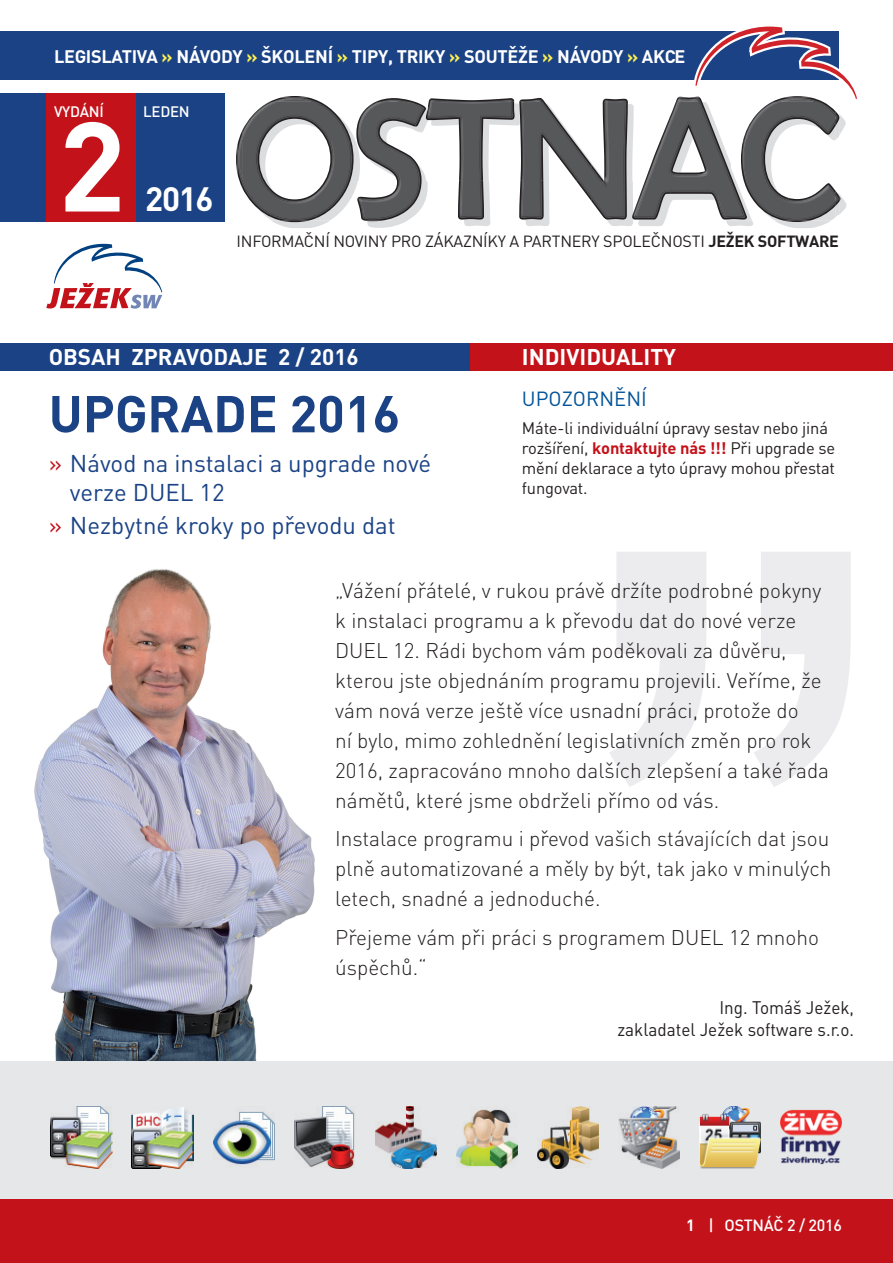
<style>
.page{position:relative;width:893px;height:1263px;background:#fff}
.page>*{position:absolute;margin:0;border:0;box-sizing:border-box;transform-origin:0 0}
.t1{font:700 124.8px "DINCE";color:#fff}
.t2{font:700 51px "DINCE";color:#1a4285}
.t3{font:700 33.3px "DINCE";color:#fff}
.t4{font:24px/28.8px "DINCE";color:#1a4285}
.t5{font:700 22.5px "DINCE";color:#fff}
.t6{font:300 21px/30px "DINCE";color:#231f20}
.t7{font:20.25px "DINCE";color:#015399}
.t8{font:700 18px "DINCE";letter-spacing:-.015em;color:#fff}
.t9{font:18px/22.2px "DINCE";color:#231f20;text-align:right;scale:.95 1}
.t10{font:16.5px/19.8px "DINCE";letter-spacing:-.01em;color:#231f20}
.t11{font:16.05px "DINCE";letter-spacing:-.015em;color:#231f20}
.t12{font:500 16.05px "DINCE";letter-spacing:-.015em;color:#fff}
.t13{font:500 15px "DINCE";letter-spacing:-.015em;color:#fff}
.s1{color:#fff34f}
.s2{font-weight:700}
.s3{color:#c4121a}
.s4{font-weight:700;color:#c4121a}
</style>
<div class="page">
<div style="left:0;top:1060px;width:893px;height:181px;background:#e6e7e9"></div>
<div style="left:0;top:1199px;width:893px;height:64px;background:#c4121a"></div>
<div style="left:0;top:94px;width:91px;height:128px;background:#1a4285"></div>
<div style="left:0;top:32px;width:839px;height:48px;background:#1a4285"></div>
<img style="left:796px;top:119px;width:50px;height:109px">
<img style="left:272px;top:221px;width:524px;height:7px">
<img style="left:284px;top:96px;width:399px;height:1px">
<img style="left:236px;top:144px;width:2px;height:30px">
<svg style="left:784px;top:221px;width:25px;height:1px"></svg>
<svg style="left:365px;top:221px;width:17px;height:1px"></svg>
<svg style="left:281px;top:221px;width:27px;height:1px"></svg>
<img style="left:320px;top:100px;width:356px;height:44px">
<img style="left:796px;top:142px;width:40px;height:39px">
<img style="left:836px;top:206px;width:3px;height:15px">
<img style="left:836px;top:119px;width:3px;height:87px">
<img style="left:741px;top:142px;width:47px;height:79px">
<img style="left:747px;top:119px;width:89px;height:23px">
<img style="left:788px;top:181px;width:48px;height:40px">
<img style="left:676px;top:97px;width:14px;height:5px">
<img style="left:632px;top:141px;width:38px;height:79px">
<img style="left:709px;top:141px;width:38px;height:79px">
<img style="left:670px;top:180px;width:39px;height:24px">
<img style="left:632px;top:102px;width:115px;height:39px">
<img style="left:238px;top:97px;width:82px;height:90px">
<img style="left:242px;top:102px;width:112px;height:39px">
<img style="left:242px;top:141px;width:37px;height:80px">
<img style="left:316px;top:141px;width:38px;height:80px">
<img style="left:279px;top:202px;width:37px;height:19px">
<img style="left:519px;top:98px;width:109px;height:122px">
<img style="left:519px;top:102px;width:73px;height:118px">
<img style="left:375px;top:98px;width:40px;height:4px">
<img style="left:356px;top:102px;width:134px;height:119px">
<img style="left:429px;top:98px;width:85px;height:4px">
<img style="left:426px;top:102px;width:89px;height:118px">
<img style="left:256px;top:116px;width:77px;height:86px">
<img style="left:670px;top:121px;width:38px;height:55px">
<svg style="left:690px;top:26px;width:167px;height:93px"></svg>
<div style="left:136px;top:94px;width:89px;height:128px;background:#1a4285"></div>
<div style="left:46px;top:94px;width:90px;height:128px;background:#c4121a"></div>
<svg style="left:46px;top:244px;width:116px;height:65px"></svg>
<div style="left:0;top:343px;width:471px;height:28px;background:#1a4285"></div>
<div style="left:471px;top:343px;width:422px;height:28px;background:#c4121a"></div>
<img style="left:375px;top:1107px;width:62px;height:61px">
<img style="left:294px;top:1107px;width:61px;height:61px">
<img style="left:132px;top:1107px;width:62px;height:61px">
<img style="left:213px;top:1111px;width:62px;height:55px">
<img style="left:456px;top:1109px;width:62px;height:59px">
<img style="left:618px;top:1107px;width:62px;height:61px">
<img style="left:699px;top:1107px;width:62px;height:61px">
<img style="left:780px;top:1109px;width:62px;height:56px">
<img style="left:537px;top:1107px;width:62px;height:61px">
<img style="left:51px;top:1107px;width:61px;height:61px">
<img style="left:35px;top:569px;width:279px;height:491px">
<svg style="left:609px;top:552px;width:242px;height:235px;fill:#ececee"></svg>
<p class="t8" style="left:54px;top:44px;width:633px">LEGISLATIVA <span class="s1">»</span> NÁVODY <span class="s1">»</span> ŠKOLENÍ <span class="s1">»</span> TIPY, TRIKY <span class="s1">»</span> SOUTĚŽE <span class="s1">»</span> NÁVODY <span class="s1">»</span> AKCE</p>
<p class="t13" style="left:54px;top:102px;width:51px">VYDÁNÍ</p>
<p class="t13" style="left:143px;top:102px;width:48px">LEDEN</p>
<h1 class="t1" style="left:58px;top:83px;width:69px">2</h1>
<h3 class="t3" style="left:145px;top:176px;width:70px">2016</h3>
<p class="t11" style="left:237px;top:230px;width:604px">INFORMAČNÍ NOVINY PRO ZÁKAZNÍKY A PARTNERY SPOLEČNOSTI <span class="s2">JEŽEK SOFTWARE</span></p>
<p class="t5" style="left:49px;top:342px;width:312px">OBSAH ZPRAVODAJE 2 / 2016</p>
<h2 class="t2" style="left:49px;top:380px;width:353px">UPGRADE 2016</h2>
<p class="t4" style="left:70px;top:448px;width:363px;text-indent:-21px"><span class="s3">»</span> Návod na instalaci a upgrade nové verze DUEL 12</p>
<p class="t4" style="left:49px;top:510px;width:349px"><span class="s3">»</span> Nezbytné kroky po převodu dat</p>
<p class="t5" style="left:522px;top:342px;width:156px">INDIVIDUALITY</p>
<p class="t7" style="left:522px;top:385px;width:126px">UPOZORNĚNÍ</p>
<p class="t10" style="left:522px;top:418px;width:315px">Máte-li individuální úpravy sestav nebo jiná rozšíření, <span class="s4">kontaktujte nás !!!</span> Při upgrade se mění deklarace a tyto úpravy mohou přestat fungovat.</p>
<p class="t6" style="left:335px;top:574px;width:495px">„Vážení přátelé, v rukou právě držíte podrobné pokyny k instalaci programu a k převodu dat do nové verze DUEL 12. Rádi bychom vám poděkovali za důvěru, kterou jste objednáním programu projevili. Veříme, že vám nová verze ještě více usnadní práci, protože do<br>ní bylo, mimo zohlednění legislativních změn pro rok 2016, zapracováno mnoho dalších zlepšení a také řada námětů, které jsme obdrželi přímo od vás.</p>
<p class="t6" style="left:335px;top:823px;width:498px;text-align:justify">Instalace programu i převod vašich stávajících dat jsou plně automatizované a měly by být, tak jako v minulých letech, snadné a jednoduché.</p>
<p class="t6" style="left:335px;top:921px;width:485px">Přejeme vám při práci s programem DUEL 12 mnoho úspěchů.“</p>
<p class="t9" style="left:617px;top:995px;width:251px">Ing. Tomáš Ježek,<br>zakladatel Ježek software s.r.o.</p>
<p class="t12" style="left:686px;top:1215px;width:157px"><span class="s2">1</span> | OSTNÁČ 2 / 2016</p>
</div>
